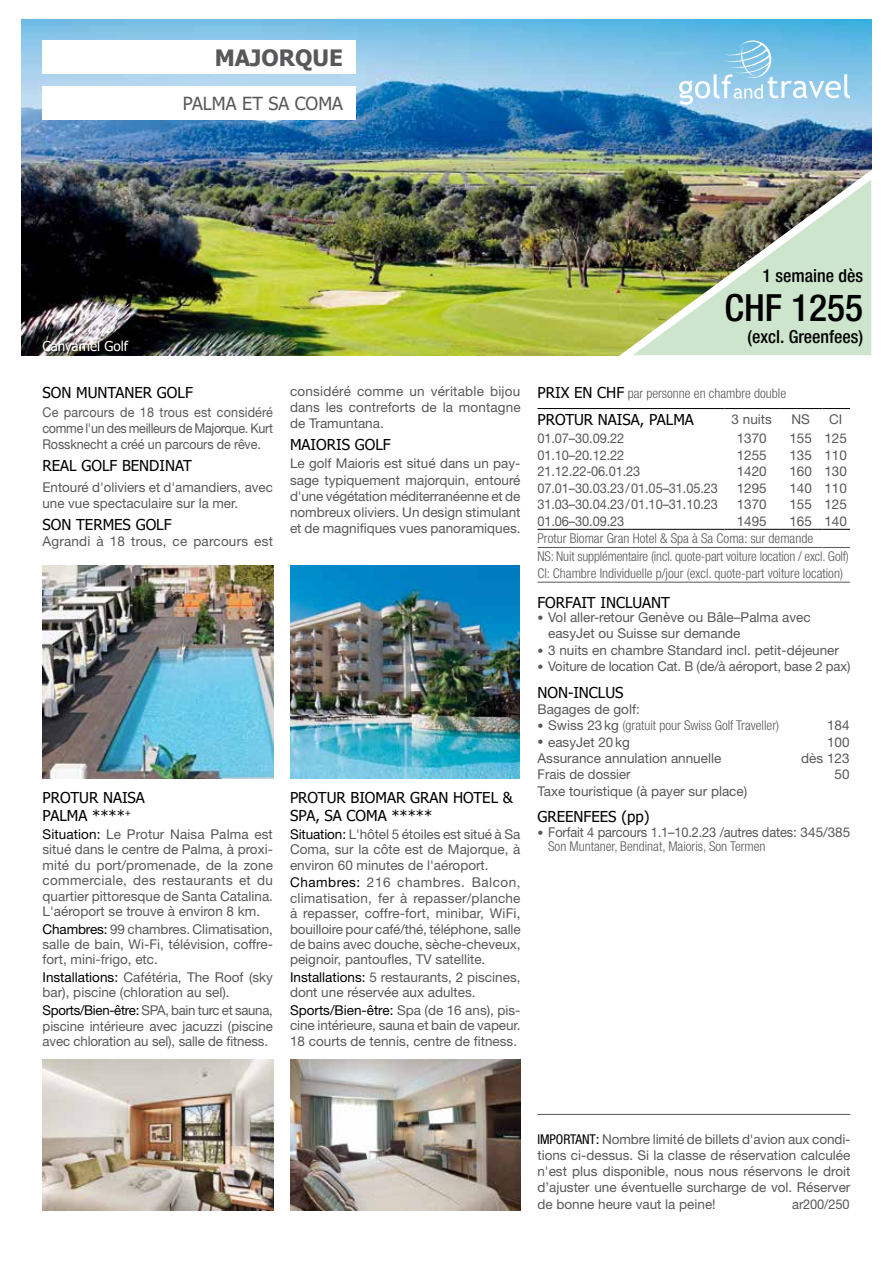
<style>
.page{position:relative;width:893px;height:1263px;background:#fff}
.page>*{position:absolute;margin:0;border:0;box-sizing:border-box;transform-origin:0 0}
.t1{font:500 condensed 37.5px "Helvetica Neue LT Pro";color:#000}
.t2{font:700 22.5px "Tahoma";color:#58585a}
.t3{font:500 condensed 18px "Helvetica Neue LT Pro";color:#000}
.t4{font:18px "Tahoma";color:#58585a}
.t5{font:15px/18px "Tahoma";color:#000}
.t6{font:13.5px/15.5px "Helvetica Neue LT Pro";color:#58585a;text-align:justify}
.t7{font:300 condensed 13.5px/18.3px "Helvetica Neue LT Pro";color:#58585a}
.t8{font:13.5px/14px "Helvetica Neue LT Pro";color:#58585a;scale:.95 1}
.t9{font:13.5px/16.2px "Helvetica Neue LT Pro";color:#58585a;text-align:justify;scale:.93 1}
.t10{font:13.5px "Tahoma";color:#fff}
.s1{color:#000}
.s2{font-family:"Tahoma";font-weight:400;font-stretch:normal;font-size:15px;color:#000}
.s3{font-size:12px}
.s4{font-weight:400;font-stretch:normal;font-size:12px}
.s5{font-weight:400;font-stretch:normal}
.s6{font-weight:300;font-stretch:condensed}
.s7{font-stretch:condensed;color:#000}
</style>
<div class="page">
<img style="left:21px;top:19px;width:851px;height:336px">
<img style="left:290px;top:566px;width:230px;height:212px">
<img style="left:611px;top:157px;width:261px;height:199px">
<svg style="left:679px;top:40px;width:171px;height:64px"></svg>
<div style="left:44px;top:342px;width:86px;height:13px;background:#000;opacity:.75"></div>
<img style="left:290px;top:1059px;width:230px;height:151px">
<img style="left:43px;top:566px;width:230px;height:212px">
<img style="left:43px;top:1059px;width:230px;height:151px">
<div style="left:43px;top:40px;width:313px;height:34px;background:#fff"></div>
<div style="left:43px;top:86px;width:313px;height:34px;background:#fff"></div>
<hr style="left:780px;top:408px;width:42px;height:1px;background:#000">
<svg style="left:822px;top:408px;width:28px;height:1px"></svg>
<hr style="left:537px;top:408px;width:188px;height:1px;background:#000">
<hr style="left:725px;top:408px;width:55px;height:1px;background:#000">
<hr style="left:537px;top:529px;width:188px;height:1px;background:#000">
<hr style="left:725px;top:529px;width:55px;height:1px;background:#000">
<hr style="left:780px;top:529px;width:42px;height:1px;background:#000">
<svg style="left:822px;top:529px;width:28px;height:1px"></svg>
<hr style="left:537px;top:547px;width:188px;height:1px;background:#58585a">
<hr style="left:725px;top:547px;width:55px;height:1px;background:#58585a">
<hr style="left:780px;top:547px;width:42px;height:1px;background:#58585a">
<svg style="left:822px;top:547px;width:28px;height:1px"></svg>
<hr style="left:537px;top:582px;width:188px;height:1px;background:#58585a">
<hr style="left:725px;top:582px;width:55px;height:1px;background:#58585a">
<hr style="left:780px;top:582px;width:42px;height:1px;background:#58585a">
<svg style="left:822px;top:582px;width:28px;height:1px"></svg>
<hr style="left:537px;top:1114px;width:313px;height:1px;background:#58585a">
<h2 class="t2" style="left:215px;top:42px;width:130px">MAJORQUE</h2>
<h3 class="t4" style="left:183px;top:92px;width:162px">PALMA ET SA COMA</h3>
<p class="t10" style="left:43px;top:337px;width:87px">Canyamel Golf</p>
<p class="t5" style="left:42px;top:385px;width:152px">SON MUNTANER GOLF</p>
<p class="t9" style="left:42px;top:403px;width:249px">Ce parcours de 18 trous est considéré comme l'un des meilleurs de Majorque. Kurt Rossknecht a créé un parcours de rêve.</p>
<p class="t5" style="left:42px;top:458px;width:151px">REAL GOLF BENDINAT</p>
<p class="t6" style="left:42px;top:478px;width:232px;line-height:16.2px">Entouré d'oliviers et d'amandiers, avec une vue spectaculaire sur la mer.</p>
<p class="t5" style="left:42px;top:516px;width:131px">SON TERMES GOLF</p>
<p class="t6" style="left:42px;top:533px;width:232px">Agrandi à 18 trous, ce parcours est</p>
<p class="t5" style="left:43px;top:789px;width:104px">PROTUR NAISA<br>PALMA ****<sup>+</sup></p>
<p class="t6" style="left:43px;top:826px;width:232px"><span class="s1">Situation:</span> Le Protur Naisa Palma est situé dans le centre de Palma, à proxi&shy;mité du port/promenade, de la zone commerciale, des restaurants et du quartier pittoresque de Santa Catalina.<br>L'aéroport se trouve à environ 8 km.</p>
<p class="t6" style="left:43px;top:921px;width:232px"><span class="s1">Chambres:</span> 99 chambres. Climatisation, salle de bain, Wi-Fi, télévision, coffre&shy;fort, mini-frigo, etc.</p>
<p class="t6" style="left:43px;top:969px;width:232px"><span class="s1">Installations:</span> Cafétéria, The Roof (sky bar), piscine (chloration au sel).</p>
<p class="t6" style="left:43px;top:1002px;width:232px"><span class="s1">Sports/Bien-être:</span> SPA, bain turc et sauna, piscine intérieure avec jacuzzi (piscine avec chloration au sel), salle de fitness.</p>
<p class="t6" style="left:290px;top:383px;width:232px">considéré comme un véritable bijou dans les contreforts de la montagne de Tramuntana.</p>
<p class="t5" style="left:290px;top:436px;width:102px">MAIORIS GOLF</p>
<p class="t6" style="left:290px;top:455px;width:232px;line-height:16.2px">Le golf Maioris est situé dans un pay&shy;sage typiquement majorquin, entouré d'une végétation méditerranéenne et de nombreux oliviers. Un design stimulant et de magnifiques vues panoramiques.</p>
<p class="t5" style="left:290px;top:789px;width:224px">PROTUR BIOMAR GRAN HOTEL &amp;<br>SPA, SA COMA *****</p>
<p class="t6" style="left:290px;top:826px;width:232px"><span class="s1">Situation:</span> L'hôtel 5 étoiles est situé à Sa Coma, sur la côte est de Majorque, à environ 60 minutes de l'aéroport.</p>
<p class="t6" style="left:290px;top:874px;width:232px"><span class="s1">Chambres:</span> 216 chambres. Balcon, climatisation, fer à repasser/planche à repasser, coffre-fort, minibar, WiFi, bouilloire pour café/thé, téléphone, salle de bains avec douche, sèche-cheveux, peignoir, pantoufles, TV satellite.</p>
<p class="t6" style="left:290px;top:969px;width:232px"><span class="s1">Installations:</span> 5 restaurants, 2 piscines, dont une réservée aux adultes.</p>
<p class="t6" style="left:290px;top:1002px;width:232px"><span class="s1">Sports/Bien-être:</span> Spa (de 16 ans), pis&shy;cine intérieure, sauna et bain de vapeur.<br>18 courts de tennis, centre de fitness.</p>
<h3 class="t3" style="left:763px;top:265px;width:102px">1 semaine dès</h3>
<h1 class="t1" style="left:724px;top:285px;width:140px">CHF 1255</h1>
<h3 class="t3" style="left:747px;top:325px;width:117px">(excl. Greenfees)</h3>
<p class="t7" style="left:537px;top:384px;width:250px"><span class="s2">PRIX EN CHF</span> par personne en chambre double</p>
<p class="t5" style="left:537px;top:411px;width:158px">PROTUR NAISA, PALMA</p>
<p class="t6" style="left:732px;top:411px;width:42px">3 nuits</p>
<p class="t6" style="left:791px;top:411px;width:20px">NS</p>
<p class="t6" style="left:829px;top:411px;width:15px">CI</p>
<p class="t8" style="left:537px;top:431px;width:93px">01.07–30.09.22</p>
<p class="t6" style="left:737px;top:430px;width:32px">1370</p>
<p class="t6" style="left:789px;top:430px;width:59px">155 125</p>
<p class="t8" style="left:537px;top:447px;width:93px">01.10–20.12.22</p>
<p class="t6" style="left:737px;top:447px;width:32px">1255</p>
<p class="t6" style="left:789px;top:447px;width:59px">135 110</p>
<p class="t8" style="left:537px;top:464px;width:110px">21.12.22-06.01.23</p>
<p class="t6" style="left:737px;top:463px;width:32px">1420</p>
<p class="t6" style="left:789px;top:463px;width:59px">160 130</p>
<p class="t8" style="left:537px;top:481px;width:191px">07.01–30.03.23/01.05–31.05.23</p>
<p class="t6" style="left:737px;top:480px;width:32px">1295</p>
<p class="t6" style="left:789px;top:480px;width:59px">140 110</p>
<p class="t8" style="left:537px;top:497px;width:191px">31.03–30.04.23/01.10–31.10.23</p>
<p class="t6" style="left:737px;top:496px;width:32px">1370</p>
<p class="t6" style="left:789px;top:496px;width:59px">155 125</p>
<p class="t8" style="left:537px;top:514px;width:93px">01.06–30.09.23</p>
<p class="t6" style="left:737px;top:513px;width:32px">1495</p>
<p class="t6" style="left:789px;top:513px;width:59px">165 140</p>
<p class="t7" style="left:537px;top:529px;width:313px">Protur Biomar Gran Hotel &amp; Spa à Sa Coma: sur demande<br>NS: Nuit supplémentaire (incl. quote-part voiture location / excl. Golf)</p>
<p class="t7" style="left:537px;top:564px;width:307px">CI: Chambre Individuelle p/jour (excl. quote-part voiture location)</p>
<p class="t5" style="left:537px;top:595px;width:134px">FORFAIT INCLUANT</p>
<p class="t6" style="left:548px;top:609px;width:264px;line-height:16.4px;text-indent:-11px"><span class="s3">•</span> Vol aller-retour Genève ou Bâle–Palma avec easyJet ou Suisse sur demande</p>
<p class="t6" style="left:537px;top:642px;width:303px"><span class="s3">•</span> 3 nuits en chambre Standard incl. petit-déjeuner</p>
<p class="t6" style="left:537px;top:658px;width:314px"><span class="s3">•</span> Voiture de location Cat. B (de/à aéroport, base 2 pax)</p>
<p class="t5" style="left:537px;top:684px;width:88px">NON-INCLUS</p>
<p class="t6" style="left:537px;top:701px;width:104px">Bagages de golf:</p>
<p class="t7" style="left:537px;top:716px;width:243px"><span class="s4">•</span> <span class="s5">Swiss 23kg</span> (gratuit pour Swiss Golf Traveller)</p>
<p class="t6" style="left:827px;top:717px;width:24px">184</p>
<p class="t6" style="left:537px;top:734px;width:94px"><span class="s3">•</span> easyJet 20kg</p>
<p class="t6" style="left:827px;top:734px;width:24px">100</p>
<p class="t6" style="left:537px;top:750px;width:185px">Assurance annulation annuelle</p>
<p class="t6" style="left:801px;top:750px;width:50px">dès 123</p>
<p class="t6" style="left:537px;top:766px;width:95px">Frais de dossier</p>
<p class="t6" style="left:834px;top:766px;width:17px">50</p>
<p class="t6" style="left:537px;top:783px;width:211px">Taxe touristique (à payer sur place)</p>
<p class="t5" style="left:537px;top:808px;width:113px">GREENFEES (pp)</p>
<p class="t8" style="left:548px;top:825px;width:319px;text-indent:-11px"><span class="s3">•</span> Forfait 4 parcours 1.1–10.2.23 /autres dates: 345/385<br><span class="s6">Son Muntaner, Bendinat, Maioris, Son Termen</span></p>
<p class="t6" style="left:537px;top:1130px;width:315px;line-height:16.2px"><span class="s7">IMPORTANT</span><span class="s1">:</span> Nombre limité de billets d'avion aux condi&shy;tions ci-dessus. Si la classe de réservation calculée n'est plus disponible, nous nous réservons le droit d’ajuster une éventuelle surcharge de vol. Réserver de bonne heure vaut la peine!</p>
<p class="t8" style="left:792px;top:1196px;width:62px">ar200/250</p>
</div>
